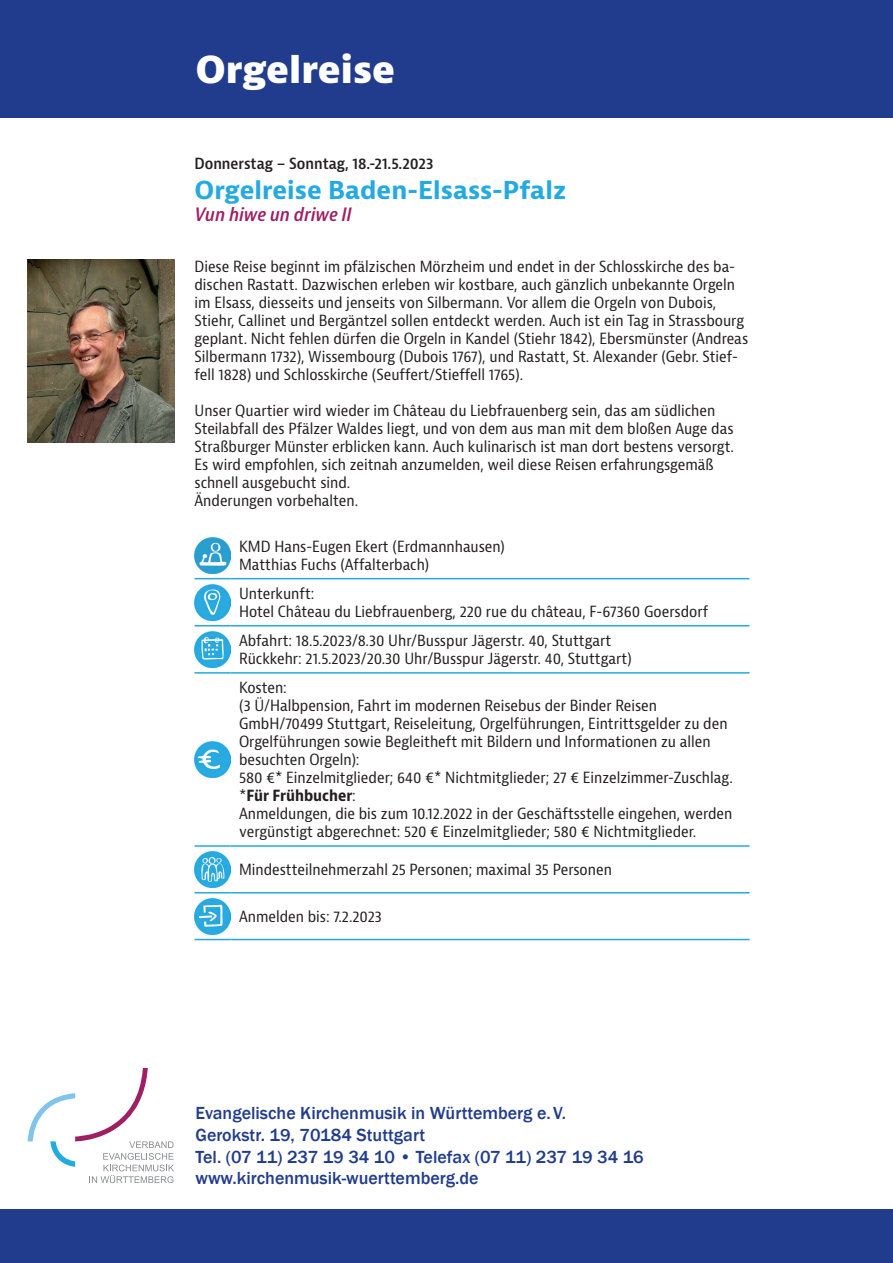
<style>
.page{position:relative;width:893px;height:1263px;background:#fff}
.page>*{position:absolute;margin:0;border:0;box-sizing:border-box;transform-origin:0 0}
.VB_Overhead{font:800 36px "Bernina Sans";color:#fff}
.ohne_Raster_links{font:700 24px "Bernina Sans";color:#24aae1}
.t1{font:500 18px/21.6px "Franklin Gothic";color:#213c8c}
.ohne_Raster_links-2{font:italic 600 condensed 18px "Bernina Sans";color:#9e1f62}
.Text{font:condensed 15px/18px "Bernina Sans";color:#231f20}
.ohne_Raster_links-3{font:600 condensed 15px "Bernina Sans";color:#231f20}
.t2{font:700 condensed 15px "Bernina Sans";color:#231f20}
.s1{font-weight:400}
</style>
<div class="page">
<div style="left:0;top:0;width:893px;height:118px;background:#213c8c"></div>
<svg style="left:28px;top:1068px;width:146px;height:115px"></svg>
<div style="left:0;top:1209px;width:893px;height:54px;background:#213c8c"></div>
<hr style="left:194px;top:578px;width:36px;height:1px;background:#24aae1">
<hr style="left:230px;top:578px;width:520px;height:1px;background:#24aae1">
<hr style="left:194px;top:625px;width:36px;height:1px;background:#24aae1">
<hr style="left:230px;top:625px;width:520px;height:1px;background:#24aae1">
<hr style="left:194px;top:672px;width:36px;height:2px;background:#24aae1">
<hr style="left:230px;top:672px;width:520px;height:2px;background:#24aae1">
<hr style="left:194px;top:845px;width:36px;height:2px;background:#24aae1">
<hr style="left:230px;top:845px;width:520px;height:2px;background:#24aae1">
<hr style="left:194px;top:892px;width:36px;height:1px;background:#24aae1">
<hr style="left:230px;top:892px;width:520px;height:1px;background:#24aae1">
<hr style="left:194px;top:939px;width:36px;height:1px;background:#24aae1">
<hr style="left:230px;top:939px;width:520px;height:1px;background:#24aae1">
<img style="left:194px;top:537px;width:36px;height:36px">
<img style="left:194px;top:584px;width:36px;height:36px">
<img style="left:194px;top:631px;width:36px;height:36px">
<img style="left:194px;top:741px;width:36px;height:36px">
<img style="left:194px;top:851px;width:36px;height:36px">
<img style="left:194px;top:898px;width:36px;height:36px">
<img style="left:27px;top:259px;width:147px;height:183px">
<p class="VB_Overhead" style="left:195px;top:46px;width:201px">Orgelreise</p>
<p class="ohne_Raster_links-3" style="left:194px;top:154px;width:240px">Donnerstag – Sonntag, 18.-21.5.2023</p>
<p class="ohne_Raster_links" style="left:194px;top:175px;width:373px">Orgelreise Baden-Elsass-Pfalz</p>
<p class="ohne_Raster_links-2" style="left:194px;top:204px;width:159px">Vun hiwe un driwe II</p>
<p class="Text" style="left:194px;top:257px;width:555px">Diese Reise beginnt im pfälzischen Mörzheim und endet in der Schlosskirche des ba&shy;dischen Rastatt. Dazwischen erleben wir kostbare, auch gänzlich unbekannte Orgeln im Elsass, diesseits und jenseits von Silbermann. Vor allem die Orgeln von Dubois, Stiehr, Callinet und Bergäntzel sollen entdeckt werden. Auch ist ein Tag in Strassbourg geplant. Nicht fehlen dürfen die Orgeln in Kandel (Stiehr 1842), Ebersmünster (Andreas Silbermann 1732), Wissembourg (Dubois 1767), und Rastatt, St. Alexander (Gebr. Stief&shy;fell 1828) und Schlosskirche (Seuffert/Stieffell 1765).</p>
<p class="Text" style="left:194px;top:401px;width:541px">Unser Quartier wird wieder im Château du Liebfrauenberg sein, das am südlichen Steilabfall des Pfälzer Waldes liegt, und von dem aus man mit dem bloßen Auge das Straßburger Münster erblicken kann. Auch kulinarisch ist man dort bestens versorgt.<br>Es wird empfohlen, sich zeitnah anzumelden, weil diese Reisen erfahrungsgemäß schnell ausgebucht sind.</p>
<p class="Text" style="left:194px;top:491px;width:165px">Änderungen vorbehalten.</p>
<p class="Text" style="left:239px;top:538px;width:267px">KMD Hans-Eugen Ekert (Erdmannhausen)</p>
<p class="Text" style="left:239px;top:556px;width:192px">Matthias Fuchs (Affalterbach)</p>
<p class="Text" style="left:239px;top:585px;width:77px">Unterkunft:</p>
<p class="Text" style="left:239px;top:603px;width:471px">Hotel Château du Liebfrauenberg, 220 rue du château, F-67360 Goersdorf</p>
<p class="Text" style="left:239px;top:632px;width:374px">Abfahrt: 18.5.2023/8.30 Uhr/Busspur Jägerstr. 40, Stuttgart</p>
<p class="Text" style="left:239px;top:650px;width:394px">Rückkehr: 21.5.2023/20.30 Uhr/Busspur Jägerstr. 40, Stuttgart)</p>
<p class="Text" style="left:239px;top:679px;width:49px">Kosten:</p>
<p class="Text" style="left:239px;top:697px;width:490px">(3 Ü/Halbpension, Fahrt im modernen Reisebus der Binder Reisen GmbH/70499 Stuttgart, Reiseleitung, Orgelführungen, Eintrittsgelder zu den Orgelführungen sowie Begleitheft mit Bildern und Informationen zu allen besuchten Orgeln):</p>
<p class="Text" style="left:239px;top:769px;width:495px">580 €* Einzelmitglieder; 640 €* Nichtmitglieder; 27 € Einzelzimmer-Zuschlag.</p>
<p class="t2" style="left:239px;top:786px;width:118px"><span class="s1">*</span>Für Frühbucher<span class="s1">:</span></p>
<p class="Text" style="left:239px;top:805px;width:495px">Anmeldungen, die bis zum 10.12.2022 in der Geschäftsstelle eingehen, werden vergünstigt abgerechnet: 520 € Einzelmitglieder; 580 € Nichtmitglieder.</p>
<p class="Text" style="left:239px;top:861px;width:374px">Mindestteilnehmerzahl 25 Personen; maximal 35 Personen</p>
<p class="Text" style="left:239px;top:908px;width:144px">Anmelden bis: 7.2.2023</p>
<p class="t1" style="left:195px;top:1103px;width:450px">Evangelische Kirchenmusik in Württemberg e.V.<br>Gerokstr. 19, 70184 Stuttgart<br>Tel. (07 11) 237 19 34 10 <span class="s1">•</span> Telefax (07 11) 237 19 34 16 www.kirchenmusik-wuerttemberg.de</p>
</div>
